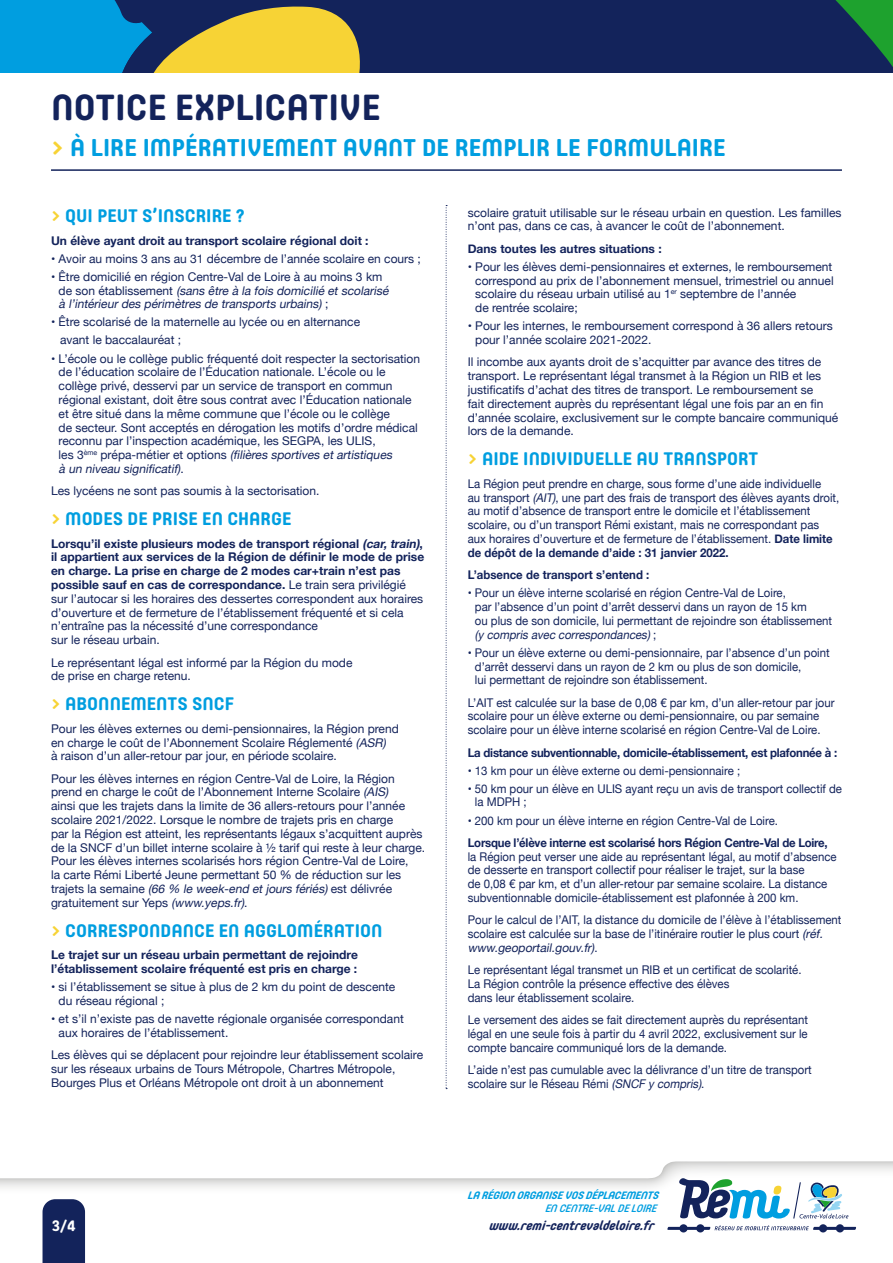
<style>
.page{position:relative;width:893px;height:1263px;background:#fff}
.page>*{position:absolute;margin:0;border:0;box-sizing:border-box;transform-origin:0 0}
.t1{font:700 36px "Core Mellow 65";color:#13235b}
.t2{font:700 24px "Core Mellow 65";color:#009ee0}
.t3{font:700 18px "Core Mellow 65";color:#009ee0}
.t4{font:700 15px "Core Mellow 65";color:#fff}
.t5{font:italic 700 13.05px "Core Mellow 65";color:#13235b}
.t6{font:12px/13.8px "Helvetica Neue";color:#13235b}
.t7{font:12px/13.8px "Helvetica Neue";color:#13235b;scale:.95 1}
.t8{font:700 12px/13.8px "Helvetica Neue";color:#13235b}
.t9{font:italic 12px/13.8px "Helvetica Neue";color:#13235b}
.t10{font:700 12px "Helvetica Neue";letter-spacing:-.02em;color:#13235b;scale:.95 1}
.t11{font:700 12px "Helvetica Neue";color:#13235b;scale:.95 1}
.t12{font:italic 700 10.65px "Core Mellow 65";letter-spacing:-.025em;color:#009ee0}
.t13{font:italic 500 10.65px "Core Mellow 55";color:#009ee0}
.s1{color:#f7d335}
.s2{font-style:normal}
.s3{font-style:italic}
.s4{font-weight:700}
.s5{font-weight:700;font-style:italic}
</style>
<div class="page">
<div style="left:0;top:0;width:893px;height:72px;background:#13235b"></div>
<svg style="left:0;top:0;width:360px;height:72px"></svg>
<svg style="left:822px;top:0;width:71px;height:73px"></svg>
<svg style="left:0;top:1161px;width:893px;height:102px"></svg>
<svg style="left:667px;top:1224px;width:189px;height:8px"></svg>
<svg style="left:679px;top:1178px;width:169px;height:40px"></svg>
<div style="left:43px;top:1199px;width:42px;height:64px;background:#13235b"></div>
<hr style="left:51px;top:169px;width:791px;height:2px;background:#13235b">
<svg style="left:446px;top:205px;width:1px;height:884px"></svg>
<p class="t1" style="left:51px;top:80px;width:331px">NOTICE EXPLICATIVE</p>
<p class="t2" style="left:51px;top:129px;width:676px"><span class="s1">&gt;</span> À LIRE IMPÉRATIVEMENT AVANT DE REMPLIR LE FORMULAIRE</p>
<p class="t3" style="left:51px;top:202px;width:195px"><span class="s1">&gt;</span> QUI PEUT S’INSCRIRE ?</p>
<p class="t8" style="left:51px;top:234px;width:319px">Un élève ayant droit au transport scolaire régional doit :</p>
<p class="t6" style="left:51px;top:252px;width:371px">• Avoir au moins 3 ans au 31 décembre de l’année scolaire en cours ;</p>
<p class="t9" style="left:59px;top:270px;width:335px;text-indent:-8px"><span class="s2">• Être domicilié en région Centre-Val de Loire à au moins 3 km d e s o n ét a b l i s s e m e n t</span> (sansêtre à la foisdomicilié etscolarisé à l’intérieurdespérimètresde transportsurbains) <span class="s2">;</span></p>
<p class="t6" style="left:51px;top:316px;width:311px">• Être scolarisé de la maternelle au lycée ou en alternance</p>
<p class="t6" style="left:60px;top:334px;width:123px">avant le baccalauréat ;</p>
<p class="t6" style="left:59px;top:352px;width:363px;text-indent:-8px">• L’école ou le collège public fréquenté doit respecter la sectorisation de l’éducation scolaire de l’Éducation nationale. L’école ou le collège privé, desservi par un service de transport en commun régional existant, doit être sous contrat avec l’Éducation nationale et être situé dans la même commune que l’école ou le collège<br>de secteur. Sont acceptés en dérogation les motifs d’ordre médical reconnu par l’inspection académique, les SEGPA, les ULIS,<br>l e s 3 <sup>è</sup> <sup>m</sup> <sup>e</sup> p ré p a - m ét i e r et o pt i o n s <span class="s3">(filièressportivesetartistiques<br>à un niveau significatif)</span>.</p>
<p class="t6" style="left:51px;top:485px;width:270px">Les lycéens ne sont pas soumis à la sectorisation.</p>
<p class="t3" style="left:51px;top:505px;width:242px"><span class="s1">&gt;</span> MODES DE PRISE EN CHARGE</p>
<p class="t6" style="left:51px;top:537px;width:375px"><span class="s4">Lorsqu’il existe plusieurs modes de transport régional</span> <span class="s5">(car,train)</span><span class="s4">, il appartient aux services de la Région de définir le mode de prise en charge. La prise en charge de 2 modes car+train n’est pas possible sauf en cas de correspondance.</span> Le train sera privilégié sur l’autocar si les horaires des dessertes correspondent aux horaires d’ouverture et de fermeture de l’établissement fréquenté et si cela n’entraîne pas la nécessité d’une correspondance<br>sur le réseau urbain.</p>
<p class="t6" style="left:51px;top:656px;width:303px">Le représentant légal est informé par la Région du mode de prise en charge retenu.</p>
<p class="t3" style="left:51px;top:690px;width:185px"><span class="s1">&gt;</span> ABONNEMENTS SNCF</p>
<p class="t6" style="left:51px;top:722px;width:349px">Pour les élèves externes ou demi-pensionnaires, la Région prend en charge le coût de l’Abonnement Scolaire Réglementé <span class="s3">(ASR)<br></span>à raison d’un aller-retour par jour, en période scolaire.</p>
<p class="t6" style="left:51px;top:772px;width:376px">Pour les élèves internes en région Centre-Val de Loire, la Région prend en charge le coût de l’Abonnement Interne Scolaire <span class="s3">(AIS)<br></span>ainsi que les trajets dans la limite de 36 allers-retours pour l’année scolaire 2021/2022. Lorsque le nombre de trajets pris en charge<br>par la Région est atteint, les représentants légaux s’acquittent auprès de la SNCF d’un billet interne scolaire à ½ tarif qui reste à leur charge.<br>Pour les élèves internes scolarisés hors région Centre-Val de Loire,<br>la carte Rémi Liberté Jeune permettant 50 % de réduction sur les trajets la semaine <span class="s3">(66% le week-end etjoursfériés)</span>est délivrée gratuitement sur Yeps <span class="s3">(www.yeps.fr)</span>.</p>
<p class="t3" style="left:51px;top:917px;width:333px"><span class="s1">&gt;</span> CORRESPONDANCE EN AGGLOMÉRATION</p>
<p class="t8" style="left:51px;top:948px;width:308px">Le trajet sur un réseau urbain permettant de rejoindre l’établissement scolaire fréquenté est pris en charge :</p>
<p class="t6" style="left:59px;top:981px;width:338px;text-indent:-8px">• si l’établissement se situe à plus de 2 km du point de descente du réseau régional ;</p>
<p class="t6" style="left:59px;top:1012px;width:347px;text-indent:-8px">• et s’il n’existe pas de navette régionale organisée correspondant aux horaires de l’établissement.</p>
<p class="t6" style="left:51px;top:1049px;width:374px">Les élèves qui se déplacent pour rejoindre leur établissement scolaire sur les réseaux urbains de Tours Métropole, Chartres Métropole,<br>Bourges Plus et Orléans Métropole ont droit à un abonnement</p>
<p class="t4" style="left:52px;top:1215px;width:25px">3/4</p>
<p class="t6" style="left:468px;top:206px;width:375px">scolaire gratuit utilisable sur le réseau urbain en question. Les familles n’ont pas, dans ce cas, à avancer le coût de l’abonnement.</p>
<p class="t8" style="left:468px;top:242px;width:196px">Dans toutes les autres situations :</p>
<p class="t6" style="left:475px;top:260px;width:360px;text-indent:-8px">• Pour les élèves demi-pensionnaires et externes, le remboursement correspond au prix de l’abonnement mensuel, trimestriel ou annuel scolaire du réseau urbain utilisé au 1<sup>er</sup> septembre de l’année<br>de rentrée scolaire;</p>
<p class="t6" style="left:475px;top:320px;width:359px;text-indent:-8px">• Pour les internes, le remboursement correspond à 36 allers retours pour l’année scolaire 2021-2022.</p>
<p class="t6" style="left:468px;top:356px;width:372px">Il incombe aux ayants droit de s’acquitter par avance des titres de transport. Le représentant légal transmet à la Région un RIB et les justificatifs d’achat des titres de transport. Le remboursement se<br>fait directement auprès du représentant légal une fois par an en fin d’année scolaire, exclusivement sur le compte bancaire communiqué lors de la demande.</p>
<p class="t3" style="left:468px;top:445px;width:292px"><span class="s1">&gt;</span> AIDE INDIVIDUELLE AU TRANSPORT</p>
<p class="t7" style="left:468px;top:477px;width:393px">La Région peut prendre en charge, sous forme d’une aide individuelle<br>au transport <span class="s3">(AIT)</span>, une part des frais de transport des élèves ayants droit, au motif d’absence de transport entre le domicile et l’établissement scolaire, ou d’un transport Rémi existant, mais ne correspondant pas aux horaires d’ouverture et de fermeture de l’établissement. <span class="s4">Date limite de dépôt de la demande d’aide : 31 janvier 2022.</span></p>
<p class="t11" style="left:468px;top:565px;width:193px">L’absence de transport s’entend :</p>
<p class="t7" style="left:475px;top:587px;width:377px;text-indent:-7px">• Pour un élève interne scolarisé en région Centre-Val de Loire,<br>par l’absence d’un point d’arrêt desservi dans un rayon de 15 km<br>ou plus de son domicile, lui permettant de rejoindre son établissement <span class="s3">(ycomprisaveccorrespondances)</span>;</p>
<p class="t7" style="left:475px;top:646px;width:375px;text-indent:-7px">• Pour un élève externe ou demi-pensionnaire, par l’absence d’un point d’arrêt desservi dans un rayon de 2 km ou plus de son domicile,<br>lui permettant de rejoindre son établissement.</p>
<p class="t7" style="left:468px;top:696px;width:388px">L’AIT est calculée sur la base de 0,08 € par km, d’un aller-retour par jour scolaire pour un élève externe ou demi-pensionnaire, ou par semaine scolaire pour un élève interne scolarisé en région Centre-Val de Loire.</p>
<p class="t10" style="left:468px;top:743px;width:390px">La distance subventionnable, domicile-établissement, est plafonnée à :</p>
<p class="t7" style="left:468px;top:764px;width:288px">• 13 km pour un élève externe ou demi-pensionnaire ;</p>
<p class="t7" style="left:475px;top:782px;width:388px;text-indent:-7px">• 50 km pour un élève en ULIS ayant reçu un avis de transport collectif de la MDPH ;</p>
<p class="t7" style="left:468px;top:814px;width:328px">• 200 km pour un élève interne en région Centre-Val de Loire.</p>
<p class="t7" style="left:468px;top:836px;width:390px"><span class="s4">Lorsque l’élève interne est scolarisé hors Région Centre-Val de Loire, </span>la Région peut verser une aide au représentant légal, au motif d’absence de desserte en transport collectif pour réaliser le trajet, sur la base<br>de 0,08 € par km, et d’un aller-retour par semaine scolaire. La distance subventionnable domicile-établissement est plafonnée à 200 km.</p>
<p class="t7" style="left:468px;top:914px;width:395px">Pour le calcul de l’AIT, la distance du domicile de l’élève à l’établissement scolaire est calculée sur la base de l’itinéraire routier le plus court <span class="s3">(réf. www.geoportail.gouv.fr)</span>.</p>
<p class="t7" style="left:468px;top:964px;width:353px">Le représentant légal transmet un RIB et un certificat de scolarité.<br>La Région contrôle la présence effective des élèves<br>dans leur établissement scolaire.</p>
<p class="t7" style="left:468px;top:1014px;width:360px;text-align:justify">Le versement des aides se fait directement auprès du représentant légal en une seule fois à partir du 4 avril 2022, exclusivement sur le compte bancaire communiqué lors de la demande.</p>
<p class="t7" style="left:468px;top:1063px;width:364px;line-height:14.4px">L’aide n’est pas cumulable avec la délivrance d’un titre de transport scolaire sur le Réseau Rémi <span class="s3">(SNCF ycompris)</span>.</p>
<p class="t12" style="left:467px;top:1187px;width:195px">LA RÉGION ORGANISE VOS DÉPLACEMENTS</p>
<p class="t13" style="left:545px;top:1200px;width:113px">EN CENTRE -VAL DE LOIRE</p>
<p class="t5" style="left:489px;top:1215px;width:169px">www.remi-centrevaldeloire.fr</p>
</div>
